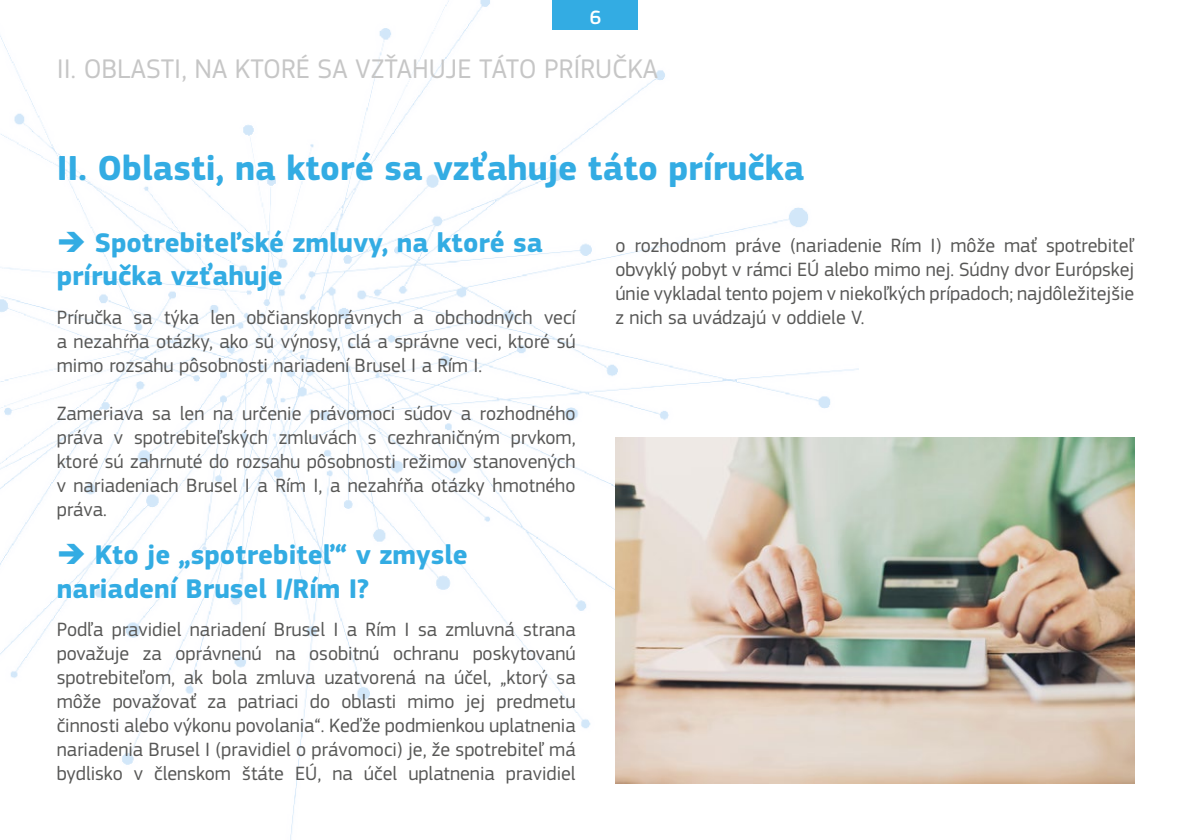
<style>
.page{position:relative;width:1191px;height:840px;background:#fff}
.page>*{position:absolute;margin:0;border:0;box-sizing:border-box;transform-origin:0 0}
.title_1{font:700 36px "PF Square Sans Pro";color:#33ace3}
.t1{font:700 28px/33.6px "PF Square Sans Pro";color:#33ace3}
.t2{font:28px "PF Square Sans Pro";color:#c6c6c6}
.body{font:20px/24px "PF Square Sans Pro";color:#575756;text-align:justify}
.t3{font:500 20px "PF Square Sans Pro";color:#fff}
</style>
<div class="page">
<img style="left:0;top:0;width:858px;height:839px">
<div style="left:553px;top:0;width:85px;height:29px;background:#33ace3"></div>
<img style="left:615px;top:437px;width:519px;height:345px">
<svg style="left:59px;top:231px;width:25px;height:20px"></svg>
<svg style="left:59px;top:543px;width:25px;height:20px"></svg>
<p class="t3" style="left:590px;top:5px;width:13px">6</p>
<h2 class="t2" style="left:57px;top:52px;width:603px">II. OBLASTI, NA KTORÉ SA VZŤAHUJE TÁTO PRÍRUČKA</h2>
<p class="title_1" style="left:57px;top:146px;width:749px">II. Oblasti, na ktoré sa vzťahuje táto príručka</p>
<p class="t1" style="left:57px;top:226px;width:487px;text-indent:38px">Spotrebiteľské zmluvy, na ktoré sa príručka vzťahuje</p>
<p class="body" style="left:57px;top:305px;width:520px">Príručka sa týka len občianskoprávnych a obchodných vecí a nezahŕňa otázky, ako sú výnosy, clá a správne veci, ktoré sú mimo rozsahu pôsobnosti nariadení Brusel I a Rím I.</p>
<p class="body" style="left:57px;top:401px;width:520px">Zameriava sa len na určenie právomoci súdov a rozhodného práva v spotrebiteľských zmluvách s cezhraničným prvkom, ktoré sú zahrnuté do rozsahu pôsobnosti režimov stanovených v nariadeniach Brusel I a Rím I, a nezahŕňa otázky hmotného práva.</p>
<p class="t1" style="left:57px;top:538px;width:412px;text-indent:38px">Kto je „spotrebiteľ“ v zmysle nariadení Brusel I/Rím I?</p>
<p class="body" style="left:57px;top:617px;width:520px">Podľa pravidiel nariadení Brusel I a Rím I sa zmluvná strana považuje za oprávnenú na osobitnú ochranu poskytovanú spotrebiteľom, ak bola zmluva uzatvorená na účel, „ktorý sa môže považovať za patriaci do oblasti mimo jej predmetu činnosti alebo výkonu povolania“. Keďže podmienkou uplatnenia nariadenia Brusel I (pravidiel o právomoci) je, že spotrebiteľ má bydlisko v členskom štáte EÚ, na účel uplatnenia pravidiel</p>
<p class="body" style="left:615px;top:233px;width:520px">o rozhodnom práve (nariadenie Rím I) môže mať spotrebiteľ obvyklý pobyt v rámci EÚ alebo mimo nej. Súdny dvor Európskej únie vykladal tento pojem v niekoľkých prípadoch; najdôležitejšie z nich sa uvádzajú v oddiele V.</p>
</div>
